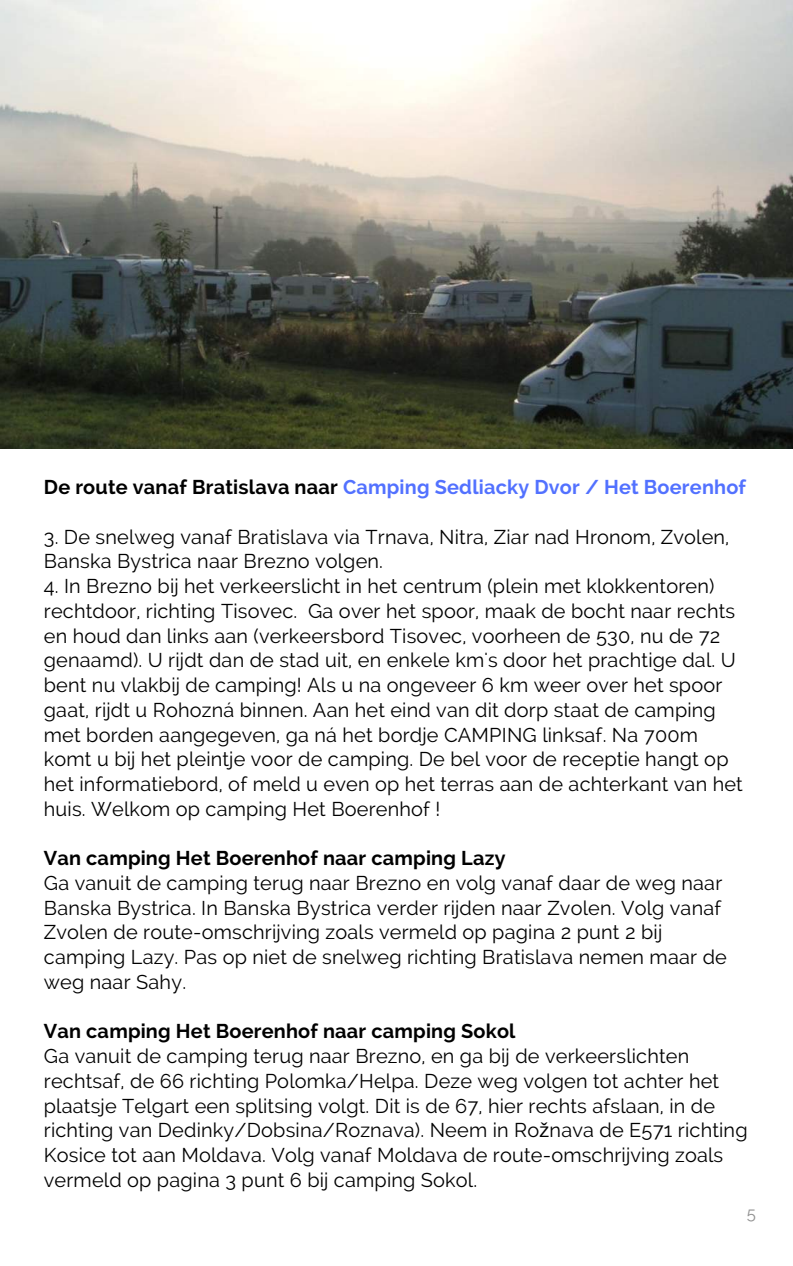
<style>
.page{position:relative;width:793px;height:1266px;background:#fff}
.page>*{position:absolute;margin:0;border:0;box-sizing:border-box;transform-origin:0 0}
.t1{font:19.88px/24.8px "Raleway";letter-spacing:.01em;color:#000}
.t2{font:700 19.88px "Raleway";letter-spacing:.01em;color:#000}
.t3{font:700 19.88px "Raleway";letter-spacing:.01em;color:#5271ff}
.t4{font:16.58px "Raleway";color:#909090}
.s1{color:#000}
.s2{font-family:"Liberation Sans"}
</style>
<div class="page">
<img style="left:0;top:0;width:793px;height:449px">
<p class="t3" style="left:44px;top:475px;width:704px"><span class="s1">De route vanaf Bratislava naar</span> Camping Sedliacky Dvor / Het Boerenhof</p>
<p class="t1" style="left:44px;top:524px;width:687px">3. De snelweg vanaf Bratislava via Trnava, Nitra, Ziar nad Hronom, Zvolen,<br>Banska Bystrica naar Brezno volgen.</p>
<p class="t1" style="left:44px;top:573px;width:700px">4. In Brezno bij het verkeerslicht in het centrum (plein met klokkentoren) rechtdoor, richting Tisovec. Ga over het spoor, maak de bocht naar rechts en houd dan links aan (verkeersbord Tisovec, voorheen de 530, nu de 72 genaamd). U rijdt dan de stad uit, en enkele km's door het prachtige dal. U bent nu vlakbij de camping! Als u na ongeveer 6 km weer over het spoor gaat, rijdt u Rohozná binnen. Aan het eind van dit dorp staat de camping met borden aangegeven, ga ná het bordje CAMPING linksaf. Na 700m komt u bij het pleintje voor de camping. De bel voor de receptie hangt op het informatiebord, of meld u even op het terras aan de achterkant van het huis. Welkom op camping Het Boerenhof !</p>
<p class="t2" style="left:44px;top:846px;width:463px">Van camping Het Boerenhof naar camping Lazy</p>
<p class="t1" style="left:44px;top:870px;width:684px">Ga vanuit de camping terug naar Brezno en volg vanaf daar de weg naar Banska Bystrica. In Banska Bystrica verder rijden naar Zvolen. Volg vanaf Zvolen de route-omschrijving zoals vermeld op pagina 2 punt 2 bij camping Lazy. Pas op niet de snelweg richting Bratislava nemen maar de weg naar Sahy.</p>
<p class="t2" style="left:44px;top:1019px;width:473px">Van camping Het Boerenhof naar camping Sokol</p>
<p class="t1" style="left:44px;top:1043px;width:705px">Ga vanuit de camping terug naar Brezno, en ga bij de verkeerslichten rechtsaf, de 66 richting Polomka/Helpa. Deze weg volgen tot achter het plaatsje Telgart een splitsing volgt. Dit is de 67, hier rechts afslaan, in de richting van Dedinky/Dobsina/Roznava). Neem in Ro<span class="s2">ž</span>nava de E571 richting Kosice tot aan Moldava. Volg vanaf Moldava de route-omschrijving zoals vermeld op pagina 3 punt 6 bij camping Sokol.</p>
<p class="t4" style="left:747px;top:1203px;width:11px">5</p>
</div>
